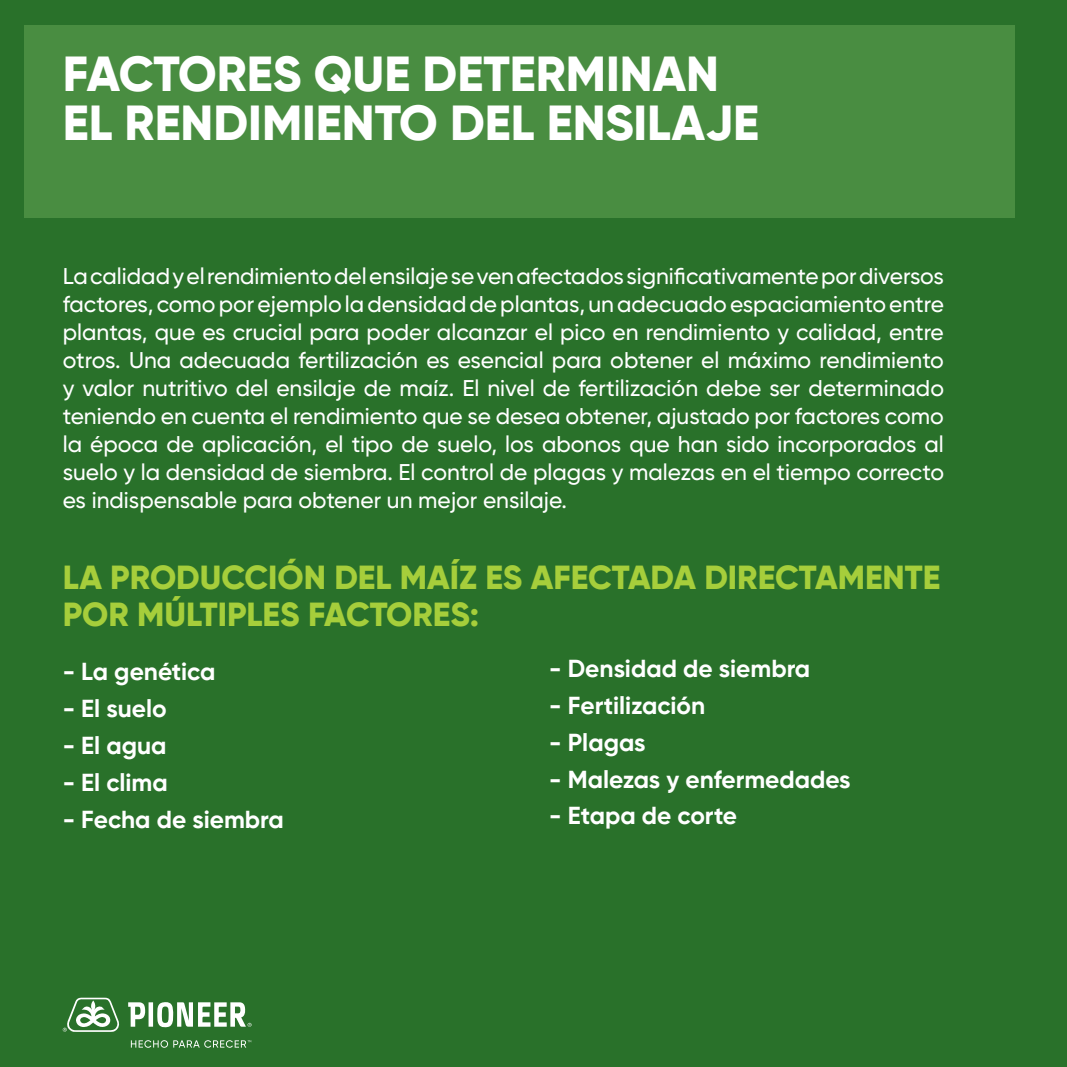
<style>
.page{position:relative;width:1067px;height:1067px;background:#29712a}
.page>*{position:absolute;margin:0;border:0;box-sizing:border-box;transform-origin:0 0}
.t1{font:800 49px/49px "Gilroy";color:#fff}
.t2{font:800 33.25px "Gilroy";color:#a6ce3b}
.t3{font:700 24.5px "Gilroy";color:#fff}
.t4{font:500 22.75px/28px "Gilroy";color:#fff;text-align:justify}
</style>
<div class="page">
<div style="left:24px;top:25px;width:991px;height:193px;background:#498d41"></div>
<svg style="left:128px;top:1002px;width:17px;height:24px"></svg>
<div style="left:148px;top:1002px;width:5px;height:24px;background:#fff"></div>
<svg style="left:157px;top:1002px;width:94px;height:25px"></svg>
<svg style="left:63px;top:997px;width:57px;height:35px"></svg>
<svg style="left:131px;top:1040px;width:120px;height:7px"></svg>
<p class="t1" style="left:63px;top:50px;width:698px">FACTORES QUE DETERMINAN<br>EL RENDIMIENTO DEL ENSILAJE</p>
<p class="t4" style="left:63px;top:261px;width:882px">La calidad y el rendimiento del ensilaje se ven afectados significativamente por diversos factores, como por ejemplo la densidad de plantas, un adecuado espaciamiento entre plantas, que es crucial para poder alcanzar el pico en rendimiento y calidad, entre otros. Una adecuada fertilización es esencial para obtener el máximo rendimiento y valor nutritivo del ensilaje de maíz. El nivel de fertilización debe ser determinado teniendo en cuenta el rendimiento que se desea obtener, ajustado por factores como la época de aplicación, el tipo de suelo, los abonos que han sido incorporados al suelo y la densidad de siembra. El control de plagas y malezas en el tiempo correcto es indispensable para obtener un mejor ensilaje.</p>
<p class="t2" style="left:63px;top:556px;width:879px">LA PRODUCCIÓN DEL MAÍZ ES AFECTADA DIRECTAMENTE</p>
<p class="t2" style="left:63px;top:593px;width:418px">POR MÚLTIPLES FACTORES:</p>
<p class="t3" style="left:63px;top:656px;width:154px">- La genética</p>
<p class="t3" style="left:63px;top:693px;width:105px">- El suelo</p>
<p class="t3" style="left:63px;top:730px;width:105px">- El agua</p>
<p class="t3" style="left:63px;top:767px;width:107px">- El clima</p>
<p class="t3" style="left:63px;top:803px;width:223px">- Fecha de siembra</p>
<p class="t3" style="left:549px;top:653px;width:262px">- Densidad de siembra</p>
<p class="t3" style="left:549px;top:690px;width:157px">- Fertilización</p>
<p class="t3" style="left:549px;top:727px;width:98px">- Plagas</p>
<p class="t3" style="left:549px;top:763px;width:303px">- Malezas y enfermedades</p>
<p class="t3" style="left:549px;top:800px;width:189px">- Etapa de corte</p>
</div>
